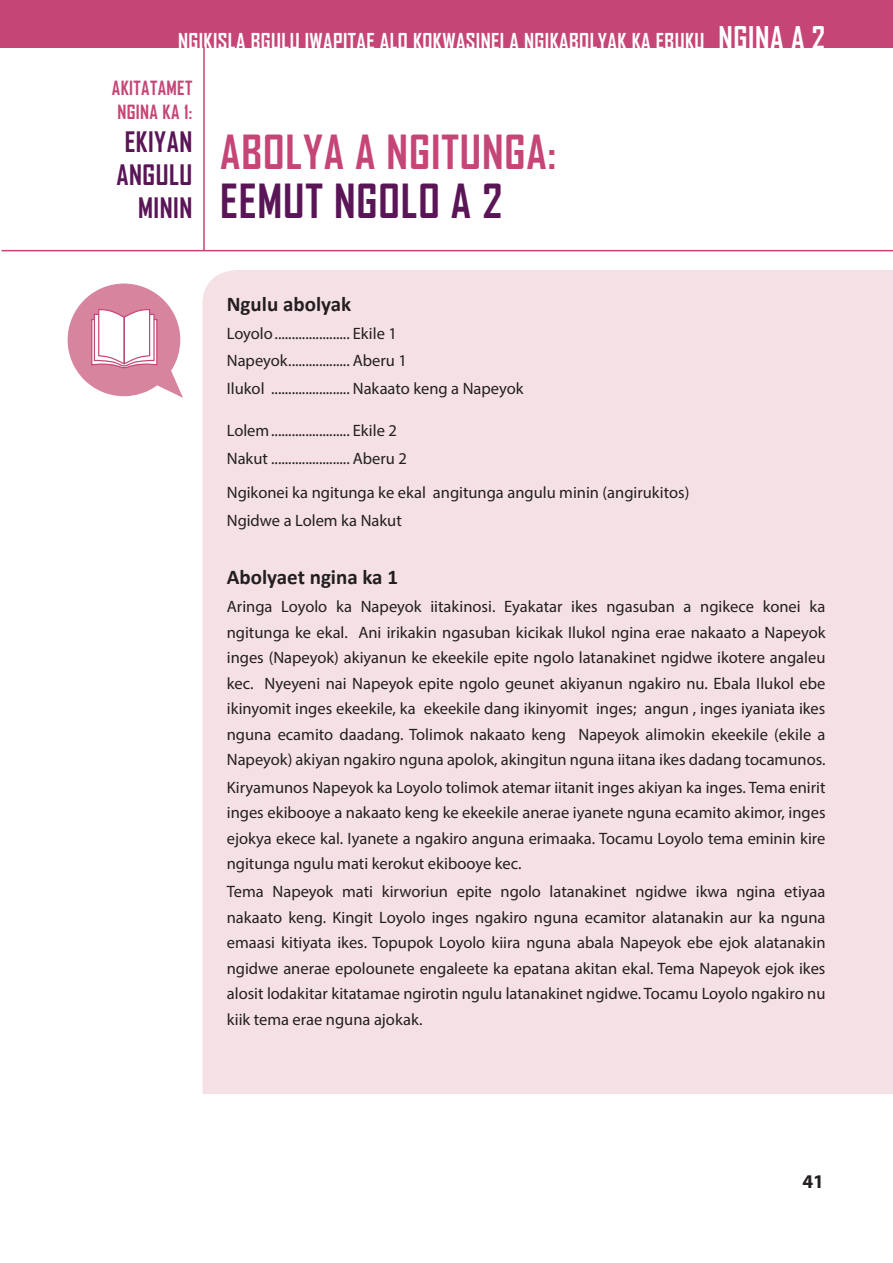
<style>
.page{position:relative;width:893px;height:1263px;background:#fff}
.page>*{position:absolute;margin:0;border:0;box-sizing:border-box;transform-origin:0 0}
.t1{font:700 45px "Agency FB";letter-spacing:.02em;color:#c64577}
.t2{font:700 45px "Agency FB";letter-spacing:.02em;color:#5a1557}
.t3{font:700 27px "Agency FB";letter-spacing:.02em;color:#5a1557}
.t4{font:700 21px "Agency FB";letter-spacing:.02em;color:#fff}
.t5{font:700 21px "Calibri";color:#231f20}
.t6{font:700 19.5px "Myriad Pro";color:#231f20}
.t7{font:700 18.75px/24px "Agency FB";letter-spacing:.02em;color:#c64577}
.t8{font:16.5px/25.5px "Myriad Pro";color:#231f20}
.s1{font-size:30px}
</style>
<div class="page">
<div style="left:0;top:0;width:893px;height:48px;background:#c64577"></div>
<div style="left:202px;top:270px;width:691px;height:824px;background:#f5e1e5"></div>
<hr style="left:2px;top:250px;width:891px;height:1px;background:#c64577">
<hr style="left:203px;top:47px;width:2px;height:204px;background:#c64577">
<svg style="left:68px;top:283px;width:115px;height:115px"></svg>
<p class="t4" style="left:178px;top:28px;width:649px">NGIKISLA BGULU IWAPITAE ALO KOKWASINEI A NGIKABOLYAK KA EBUKU <span class="s1">NGINA A 2</span></p>
<p class="t7" style="left:112px;top:76px;width:82px">AKITATAMET<br>NGINA KA 1:</p>
<h2 class="t3" style="left:125px;top:125px;width:56px">EKIYAN</h2>
<h2 class="t3" style="left:116px;top:158px;width:78px">ANGULU</h2>
<h2 class="t3" style="left:138px;top:191px;width:53px">MININ</h2>
<h1 class="t1" style="left:220px;top:124px;width:337px">ABOLYA A NGITUNGA:</h1>
<h1 class="t2" style="left:220px;top:174px;width:284px">EEMUT NGOLO A 2</h1>
<p class="t5" style="left:227px;top:290px;width:126px">Ngulu abolyak</p>
<p class="t8" style="left:227px;top:319px;width:298px;line-height:27.9px">Loyolo...................... Ekile 1<br>Napeyok.................. Aberu 1<br>Ilukol ....................... Nakaato keng a Napeyok</p>
<p class="t8" style="left:227px;top:416px;width:182px;line-height:27.9px">Lolem....................... Ekile 2<br>Nakut ....................... Aberu 2</p>
<p class="t8" style="left:227px;top:479px;width:464px;line-height:27.9px">Ngikonei ka ngitunga ke ekal angitunga angulu minin (angirukitos)<br>Ngidwe a Lolem ka Nakut</p>
<p class="t5" style="left:227px;top:564px;width:173px">Abolyaet ngina ka 1</p>
<p class="t8" style="left:227px;top:593px;width:600px;text-align:justify">Aringa Loyolo ka Napeyok iitakinosi. Eyakatar ikes ngasuban a ngikece konei ka ngitunga ke ekal. Ani irikakin ngasuban kicikak Ilukol ngina erae nakaato a Napeyok inges (Napeyok) akiyanun ke ekeekile epite ngolo latanakinet ngidwe ikotere angaleu kec. Nyeyeni nai Napeyok epite ngolo geunet akiyanun ngakiro nu. Ebala Ilukol ebe ikinyomit inges ekeekile, ka ekeekile dang ikinyomit inges; angun , inges iyaniata ikes nguna ecamito daadang. Tolimok nakaato keng Napeyok alimokin ekeekile (ekile a Napeyok) akiyan ngakiro nguna apolok, akingitun nguna iitana ikes dadang tocamunos.</p>
<p class="t8" style="left:227px;top:774px;width:600px;text-align:justify">Kiryamunos Napeyok ka Loyolo tolimok atemar iitanit inges akiyan ka inges. Tema enirit inges ekibooye a nakaato keng ke ekeekile anerae iyanete nguna ecamito akimor, inges ejokya ekece kal. Iyanete a ngakiro anguna erimaaka. Tocamu Loyolo tema eminin kire ngitunga ngulu mati kerokut ekibooye kec.</p>
<p class="t8" style="left:227px;top:879px;width:600px;text-align:justify">Tema Napeyok mati kirworiun epite ngolo latanakinet ngidwe ikwa ngina etiyaa nakaato keng. Kingit Loyolo inges ngakiro nguna ecamitor alatanakin aur ka nguna emaasi kitiyata ikes. Topupok Loyolo kiira nguna abala Napeyok ebe ejok alatanakin ngidwe anerae epolounete engaleete ka epatana akitan ekal. Tema Napeyok ejok ikes alosit lodakitar kitatamae ngirotin ngulu latanakinet ngidwe. Tocamu Loyolo ngakiro nu kiik tema erae nguna ajokak.</p>
<p class="t6" style="left:802px;top:1168px;width:23px">41</p>
</div>
